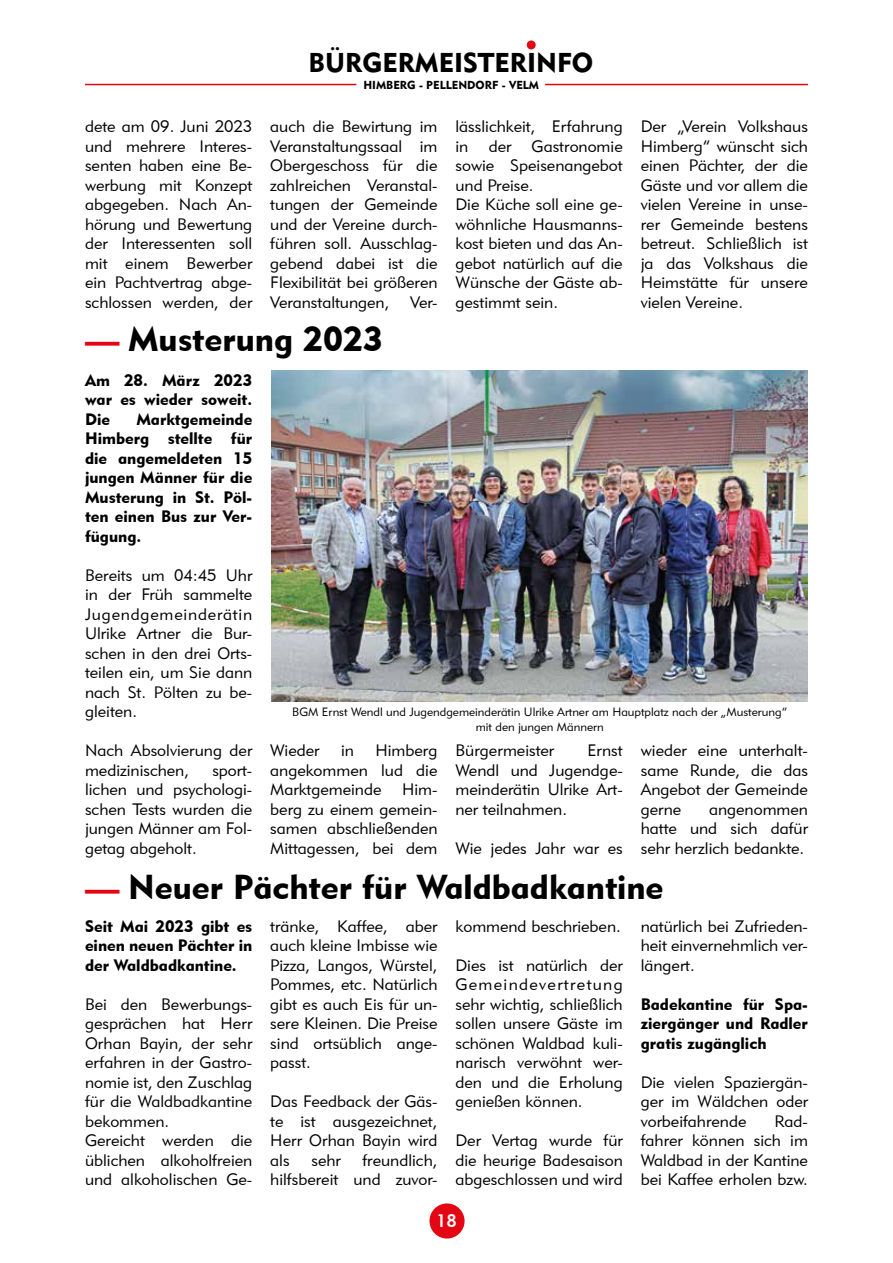
<style>
.page{position:relative;width:893px;height:1263px;background:#fff}
.page>*{position:absolute;margin:0;border:0;box-sizing:border-box;transform-origin:0 0}
.t1{font:34.5px "Geometric 415 BT Black A";color:#000}
.t2{font:27px "Geometric 415 BT Black A";color:#000}
.t3{font:18px "Geometric 415 BT Medium A";color:#fff}
.t4{font:16.5px/19.5px "Geometric 415 BT Lite A";color:#000;text-align:justify}
.t5{font:16.5px/19.5px "Geometric 415 BT Black A";color:#000;text-align:justify}
.t6{font:12px/14.4px "Geometric 415 BT Lite A";color:#000;text-align:center}
.t7{font:11.55px "Geometric 415 BT Black A";color:#000}
.s1{color:#e30613}
</style>
<div class="page">
<div style="left:527px;top:40px;width:9px;height:9px;background:#e30613;border-radius:50%"></div>
<hr style="left:85px;top:84px;width:271px;height:1px;background:#e30613">
<hr style="left:545px;top:84px;width:263px;height:1px;background:#e30613">
<div style="left:429px;top:1203px;width:36px;height:35px;background:#e30613;border-radius:50%"></div>
<img style="left:272px;top:371px;width:536px;height:331px">
<h2 class="t2" style="left:309px;top:47px;width:286px">BÜRGERMEISTERINFO</h2>
<p class="t7" style="left:363px;top:78px;width:177px">HIMBERG - PELLENDORF - VELM</p>
<p class="t4" style="left:85px;top:116px;width:169px">dete am 09. Juni 2023 und mehrere Interes&shy;senten haben eine Be&shy;werbung mit Konzept abgegeben. Nach An&shy;hörung und Bewertung der Interessenten soll mit einem Bewerber ein Pachtvertrag abge&shy;schlossen werden, der</p>
<p class="t4" style="left:270px;top:116px;width:169px">auch die Bewirtung im Veranstaltungssaal im Obergeschoss für die zahlreichen Veranstal&shy;tungen der Gemeinde und der Vereine durch&shy;führen soll. Ausschlag&shy;gebend dabei ist die Flexibilität bei größeren Veranstaltungen,</p>
<p class="t4" style="left:410px;top:292px;width:29px">Ver-</p>
<h1 class="t1" style="left:85px;top:318px;width:299px"><span class="s1">—</span> Musterung 2023</h1>
<p class="t4" style="left:455px;top:116px;width:169px;text-align:left">lässlichkeit, Erfahrung in der Gastronomie sowie Speisenangebot und Preise.<br>Die Küche soll eine ge&shy;wöhnliche Hausmanns&shy;kost bieten und das An&shy;gebot natürlich auf die<br>Wünsche der Gäste ab&shy;gestimmt sein.</p>
<p class="t4" style="left:641px;top:116px;width:169px">Der „Verein Volkshaus Himberg“ wünscht sich einen Pächter, der die Gäste und vor allem die vielen Vereine in unse&shy;rer Gemeinde bestens betreut. Schließlich ist ja das Volkshaus die Heimstätte für unsere vielen Vereine.</p>
<p class="t5" style="left:85px;top:370px;width:169px">Am 28. März 2023 war es wieder soweit.<br>Die</p>
<p class="t5" style="left:85px;top:409px;width:169px;text-indent:51px">Marktgemeinde Himberg stellte für die angemeldeten 15 jungen Männer für die Musterung in St. Pöl&shy;ten einen Bus zur Ver&shy;fügung.</p>
<p class="t4" style="left:85px;top:565px;width:169px">Bereits um 04:45 Uhr in der Früh sammelte Jugendgemeinderätin Ulrike Artner die Bur&shy;schen in den drei Orts&shy;teilen ein, um Sie dann nach St. Pölten zu be&shy;gleiten.</p>
<p class="t4" style="left:85px;top:740px;width:169px">Nach Absolvierung der medizinischen,</p>
<p class="t4" style="left:85px;top:760px;width:169px;text-indent:127px">sport&shy;lichen und psychologi&shy;schen Tests wurden die jungen Männer am Fol&shy;getag abgeholt.</p>
<p class="t6" style="left:292px;top:705px;width:496px">BGM Ernst Wendl und Jugendgemeinderätin Ulrike Artner am Hauptplatz nach der „Musterung“ mit den jungen Männern</p>
<p class="t4" style="left:270px;top:740px;width:51px">Wieder</p>
<p class="t4" style="left:341px;top:740px;width:14px">in</p>
<p class="t4" style="left:270px;top:740px;width:169px;text-indent:105px">Himberg angekommen lud die Marktgemeinde</p>
<p class="t4" style="left:270px;top:779px;width:169px;text-indent:132px">Him&shy;berg zu einem gemein&shy;samen abschließenden Mittagessen, bei dem</p>
<p class="t4" style="left:455px;top:740px;width:169px;text-indent:132px">Ernst Wendl und Jugendge&shy;meinderätin Ulrike Art&shy;ner teilnahmen.</p>
<p class="t4" style="left:455px;top:838px;width:169px">Wie jedes Jahr war es</p>
<p class="t4" style="left:455px;top:740px;width:100px">Bürgermeister</p>
<p class="t4" style="left:641px;top:740px;width:169px">wieder eine unterhalt&shy;same Runde, die das Angebot der Gemeinde gerne</p>
<p class="t4" style="left:641px;top:799px;width:169px;text-indent:68px">angenommen hatte und sich dafür sehr herzlich bedankte.</p>
<h1 class="t1" style="left:85px;top:866px;width:580px"><span class="s1">—</span> Neuer Pächter für Waldbadkantine</h1>
<p class="t5" style="left:85px;top:916px;width:169px">Seit Mai 2023 gibt es einen neuen Pächter in der Waldbadkantine.</p>
<p class="t4" style="left:85px;top:994px;width:169px;text-align:left">Bei den Bewerbungs&shy;gesprächen hat Herr<br>Orhan Bayin, der sehr erfahren in der Gastro&shy;nomie ist, den Zuschlag für die Waldbadkantine bekommen.<br>Gereicht werden die üblichen alkoholfreien und alkoholischen Ge-</p>
<p class="t4" style="left:270px;top:916px;width:169px">tränke, Kaffee, aber auch kleine Imbisse wie Pizza, Langos, Würstel, Pommes, etc. Natürlich gibt es auch Eis für un&shy;sere Kleinen. Die Preise sind ortsüblich ange&shy;passt.</p>
<p class="t4" style="left:270px;top:1091px;width:169px">Das Feedback der Gäs&shy;te ist ausgezeichnet, Herr Orhan Bayin wird als</p>
<p class="t4" style="left:270px;top:1150px;width:169px;text-align:right">freundlich,<br>hilfsbereit und zuvor-</p>
<p class="t4" style="left:311px;top:1150px;width:31px">sehr</p>
<p class="t4" style="left:455px;top:916px;width:167px">kommend beschrieben.</p>
<p class="t4" style="left:455px;top:955px;width:169px">Dies ist natürlich der Gemeindevertretung sehr wichtig, schließlich sollen unsere Gäste im schönen Waldbad kuli&shy;narisch verwöhnt wer&shy;den und die Erholung genießen können.</p>
<p class="t4" style="left:455px;top:1130px;width:169px">Der Vertag wurde für die heurige Badesaison abgeschlossen und wird</p>
<p class="t3" style="left:436px;top:1210px;width:22px">18</p>
<p class="t4" style="left:641px;top:916px;width:169px">natürlich bei Zufrieden&shy;heit einvernehmlich ver&shy;längert.</p>
<p class="t5" style="left:641px;top:994px;width:169px">Badekantine für Spa&shy;ziergänger und Radler gratis zugänglich</p>
<p class="t4" style="left:641px;top:1072px;width:169px">Die vielen Spaziergän&shy;ger im Wäldchen oder vorbeifahrende</p>
<p class="t4" style="left:641px;top:1111px;width:169px;text-indent:134px">Rad&shy;fahrer können sich im Waldbad in der Kantine bei Kaffee erholen bzw.</p>
</div>
